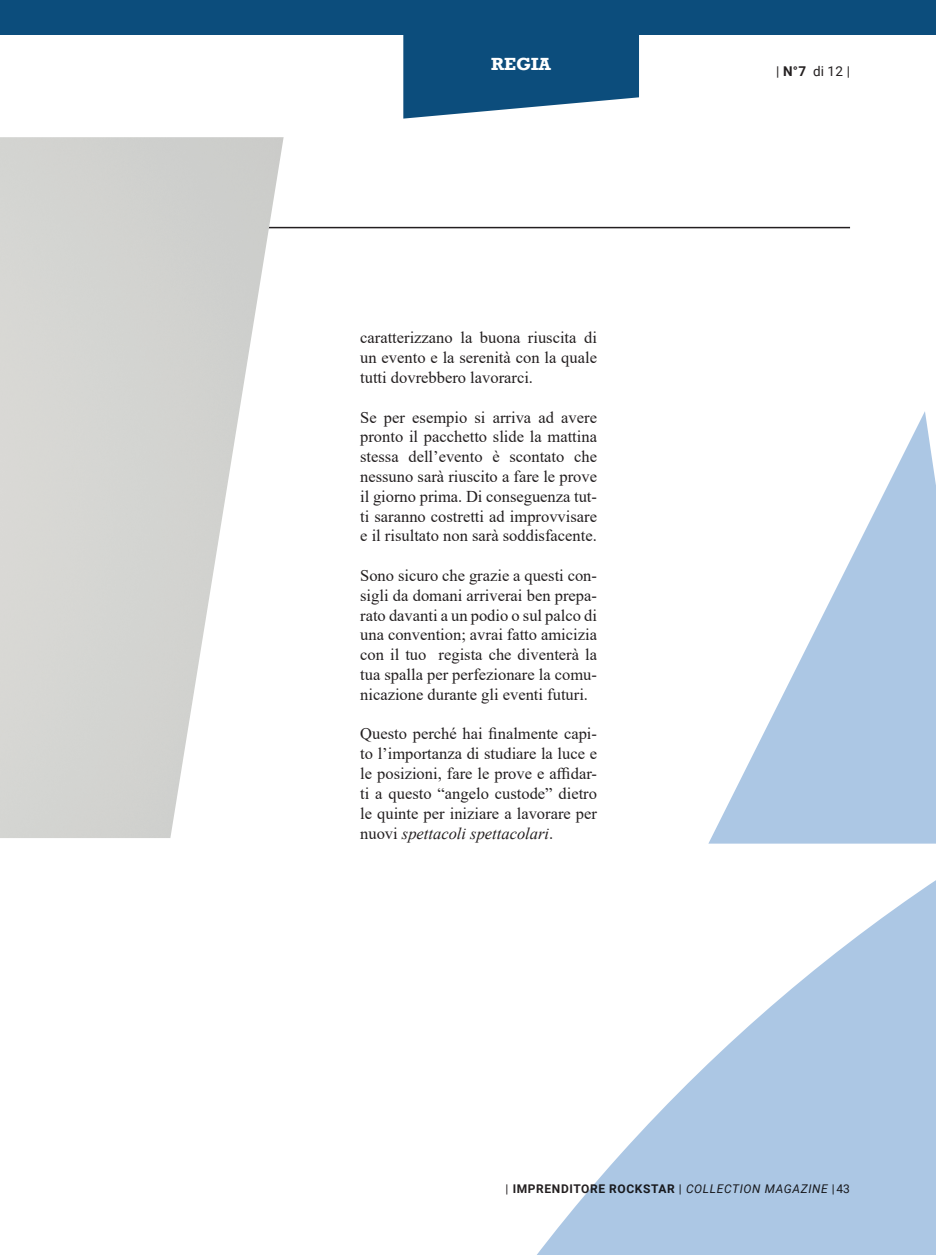
<style>
.page{position:relative;width:936px;height:1255px;background:#fff}
.page>*{position:absolute;margin:0;border:0;box-sizing:border-box;transform-origin:0 0}
.t1{font:16.5px/19.8px "Times New Roman";color:#231f20;text-align:justify}
.t2{font:700 16.5px "Rockwell Nova";color:#fff}
.t3{font:13.5px "Roboto";color:#231f20}
.t4{font:700 12px "Roboto";letter-spacing:.05em;color:#231f20}
.s1{font-style:italic}
.s2{font-weight:700}
.s3{font-weight:400}
.s4{font-weight:400;font-style:italic}
</style>
<div class="page">
<svg style="left:709px;top:411px;width:226px;height:432px;fill:#acc7e4"></svg>
<svg style="left:537px;top:843px;width:398px;height:411px"></svg>
<div style="left:0;top:0;width:935px;height:34px;background:#0c4d7c"></div>
<svg style="left:403px;top:34px;width:236px;height:85px;background:#2b648d"></svg>
<hr style="left:0;top:227px;width:850px;height:1px;background:#231f20">
<img style="left:0;top:137px;width:283px;height:701px">
<p class="t2" style="left:491px;top:53px;width:61px">REGIA</p>
<p class="t1" style="left:360px;top:327px;width:238px">caratterizzano la buona riuscita di un evento e la serenità con la quale tutti dovrebbero lavorarci.</p>
<p class="t1" style="left:360px;top:406px;width:238px">Se per esempio si arriva ad avere pronto il pacchetto slide la mattina stessa dell’evento è scontato che nessuno sarà riuscito a fare le prove il giorno prima. Di conseguenza tut&shy;ti saranno costretti ad improvvisare e il risultato non sarà soddisfacente.</p>
<p class="t1" style="left:360px;top:565px;width:238px">Sono sicuro che grazie a questi con&shy;sigli da domani arriverai ben prepa&shy;rato davanti a un podio o sul palco di una convention; avrai fatto amicizia con il tuo regista che diventerà la tua spalla per perfezionare la comu&shy;nicazione durante gli eventi futuri.</p>
<p class="t1" style="left:360px;top:723px;width:238px">Questo perché hai finalmente capi&shy;to l’importanza di studiare la luce e le posizioni, fare le prove e affidar&shy;ti a questo “angelo custode” dietro le quinte per iniziare a lavorare per nuovi <span class="s1">spettacoli spettacolari</span>.</p>
<p class="t3" style="left:776px;top:62px;width:75px">| <span class="s2">N°7</span> di 12 |</p>
<p class="t4" style="left:505px;top:1180px;width:346px"><span class="s3">|</span> IMPRENDITORE ROCKSTAR <span class="s3">|</span> <span class="s4">COLLECTION MAGAZINE</span> <span class="s3">|43</span></p>
</div>
